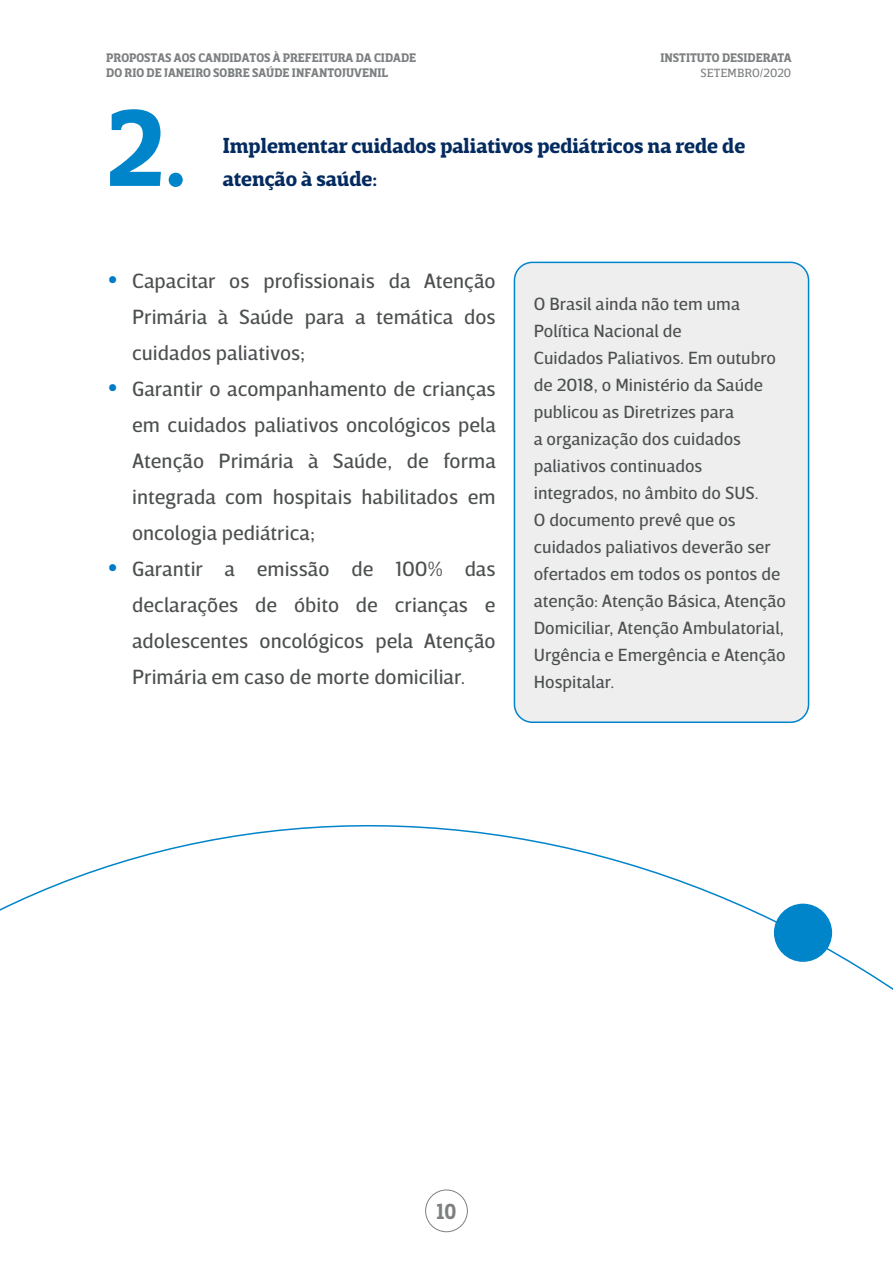
<style>
.page{position:relative;width:893px;height:1263px;background:#fff}
.page>*{position:absolute;margin:0;border:0;box-sizing:border-box;transform-origin:0 0}
.t1{font:700 105px "Breve Slab Title";color:#0084ca}
.t2{font:21px/36px "Breve Sans Text";color:#4c4f50;text-align:justify}
.t3{font:700 21px "Breve Slab Title";color:#042b60}
.t4{font:700 21px "Breve Slab Title";color:#7d8082;scale:.9 1}
.t5{font:18px/27px "Breve Sans Text";color:#4c4f50}
.t6{font:700 12px/14.4px "Breve Slab Title";color:#7d8082}
.t7{font:12px "Breve Slab Text";color:#7d8082}
.s1{font-size:36px;color:#007bc4}
</style>
<div class="page">
<div style="left:514px;top:262px;width:294px;height:460px;background:#eee;border-radius:18px"></div>
<div style="left:514px;top:262px;width:295px;height:461px;border:2px solid #0084ca;border-radius:18px"></div>
<svg style="left:0;top:717px;width:893px;height:516px"></svg>
<div style="left:774px;top:904px;width:58px;height:58px;background:#0084ca;border-radius:50%"></div>
<p class="t6" style="left:106px;top:51px;width:311px">PROPOSTAS AOS CANDIDATOS À PREFEITURA DA CIDADE<br>DO RIO DE JANEIRO SOBRE SAÚDE INFANTOJUVENIL</p>
<p class="t6" style="left:660px;top:51px;width:133px">INSTITUTO DESIDERATA</p>
<p class="t7" style="left:700px;top:66px;width:92px">SETEMBRO/2020</p>
<p class="t1" style="left:106px;top:86px;width:82px">2.</p>
<p class="t3" style="left:223px;top:133px;width:524px">Implementar cuidados paliativos pediátricos na rede de</p>
<p class="t3" style="left:223px;top:166px;width:156px">atenção à saúde:</p>
<p class="t2" style="left:132px;top:263px;width:365px;text-indent:-26px"><span class="s1">•</span> Capacitar os profissionais da Atenção Primária à Saúde para a temática dos cuidados paliativos;</p>
<p class="t2" style="left:132px;top:371px;width:365px;text-indent:-26px"><span class="s1">•</span> Garantir o acompanhamento de crianças em cuidados paliativos oncológicos pela Atenção Primária à Saúde, de forma integrada com hospitais habilitados em oncologia pediátrica;</p>
<p class="t2" style="left:132px;top:551px;width:365px;text-indent:-26px"><span class="s1">•</span> Garantir a emissão de 100% das declarações de óbito de crianças e adolescentes oncológicos pela Atenção Primária em caso de morte domiciliar.</p>
<p class="t5" style="left:534px;top:290px;width:208px">O Brasil ainda não tem uma<br>Política Nacional de</p>
<p class="t5" style="left:534px;top:344px;width:254px">Cuidados Paliativos. Em outubro de 2018, o Ministério da Saúde publicou as Diretrizes para<br>a organização dos cuidados paliativos continuados integrados, no âmbito do SUS.<br>O documento prevê que os cuidados paliativos deverão ser ofertados em todos os pontos de atenção: Atenção Básica, Atenção<br>Domiciliar, Atenção Ambulatorial,</p>
<p class="t5" style="left:534px;top:641px;width:253px">Urgência e Emergência e Atenção<br>Hospitalar.</p>
<p class="t4" style="left:437px;top:1199px;width:23px">10</p>
</div>
